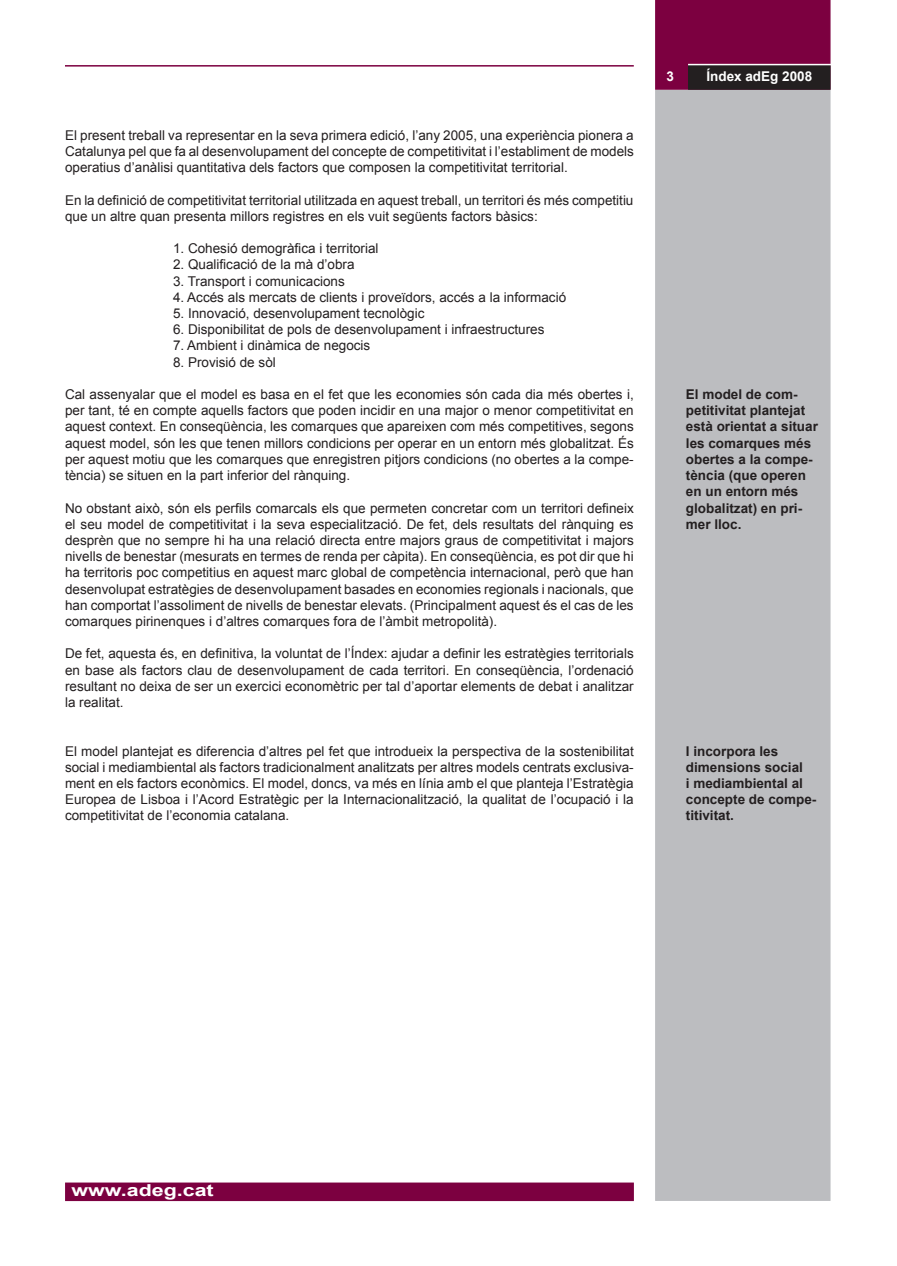
<style>
.page{position:relative;width:897px;height:1266px;background:#fff}
.page>*{position:absolute;margin:0;border:0;box-sizing:border-box;transform-origin:0 0}
.t1{font:700 16.5px "Arial";color:#fff;scale:1.3 1}
.t2{font:13.5px/16.2px "Arial";color:#231f20;text-align:justify}
.t3{font:700 13.5px/16.2px "Arial";color:#231f20}
.t4{font:700 13.5px "Arial";color:#fff}
</style>
<div class="page">
<div style="left:655px;top:90px;width:176px;height:1110px;background:#bcbdc0;border:2px solid #bcbdc0"></div>
<div style="left:655px;top:0;width:176px;height:90px;background:#7c0040"></div>
<div style="left:689px;top:66px;width:141px;height:23px;background:#231f20"></div>
<div style="left:688px;top:65px;width:143px;height:25px;border:2px solid #231f20"></div>
<hr style="left:688px;top:64px;width:143px;height:1px;background:#fff">
<div style="left:65px;top:1182px;width:569px;height:19px;background:#7c0040;border:2px solid #7c0040"></div>
<hr style="left:65px;top:65px;width:569px;height:2px;background:#7c0040">
<p class="t2" style="left:65px;top:127px;width:570px">El present treball va representar en la seva primera edició, l’any 2005, una experiència pionera a Catalunya pel que fa al desenvolupament del concepte de competitivitat i l’establiment de models operatius d’anàlisi quantitativa dels factors que composen la competitivitat territorial.</p>
<p class="t2" style="left:65px;top:192px;width:570px">En la definició de competitivitat territorial utilitzada en aquest treball, un territori és més competitiu que un altre quan presenta millors registres en els vuit següents factors bàsics:</p>
<p class="t2" style="left:173px;top:240px;width:207px">1. Cohesió demogràfica i territorial</p>
<p class="t2" style="left:173px;top:256px;width:183px">2. Qualificació de la mà d’obra</p>
<p class="t2" style="left:173px;top:273px;width:173px">3. Transport i comunicacions</p>
<p class="t2" style="left:173px;top:289px;width:395px">4. Accés als mercats de clients i proveïdors, accés a la informació</p>
<p class="t2" style="left:173px;top:305px;width:253px">5. Innovació, desenvolupament tecnològic</p>
<p class="t2" style="left:173px;top:321px;width:373px">6. Disponibilitat de pols de desenvolupament i infraestructures</p>
<p class="t2" style="left:173px;top:337px;width:199px">7. Ambient i dinàmica de negocis</p>
<p class="t2" style="left:173px;top:354px;width:104px">8. Provisió de sòl</p>
<p class="t2" style="left:65px;top:386px;width:570px">Cal assenyalar que el model es basa en el fet que les economies són cada dia més obertes i, per tant, té en compte aquells factors que poden incidir en una major o menor competitivitat en aquest context. En conseqüència, les comarques que apareixen com més competitives, segons aquest model, són les que tenen millors condicions per operar en un entorn més globalitzat. És per aquest motiu que les comarques que enregistren pitjors condicions (no obertes a la compe&shy;tència) se situen en la part inferior del rànquing.</p>
<p class="t2" style="left:65px;top:499px;width:570px">No obstant això, són els perfils comarcals els que permeten concretar com un territori defineix el seu model de competitivitat i la seva especialització. De fet, dels resultats del rànquing es desprèn que no sempre hi ha una relació directa entre majors graus de competitivitat i majors nivells de benestar (mesurats en termes de renda per càpita). En conseqüència, es pot dir que hi ha territoris poc competitius en aquest marc global de competència internacional, però que han desenvolupat estratègies de desenvolupament basades en economies regionals i nacionals, que han comportat l’assoliment de nivells de benestar elevats. (Principalment aquest és el cas de les comarques pirinenques i d’altres comarques fora de l’àmbit metropolità).</p>
<p class="t2" style="left:65px;top:645px;width:570px">De fet, aquesta és, en definitiva, la voluntat de l’Índex: ajudar a definir les estratègies territorials en base als factors clau de desenvolupament de cada territori. En conseqüència, l’ordenació resultant no deixa de ser un exercici economètric per tal d’aportar elements de debat i analitzar la realitat.</p>
<p class="t2" style="left:65px;top:742px;width:570px">El model plantejat es diferencia d’altres pel fet que introdueix la perspectiva de la sostenibilitat social i mediambiental als factors tradicionalment analitzats per altres models centrats exclusiva&shy;ment en els factors econòmics. El model, doncs, va més en línia amb el que planteja l’Estratègia Europea de Lisboa i l’Acord Estratègic per la Internacionalització, la qualitat de l’ocupació i la competitivitat de l’economia catalana.</p>
<p class="t4" style="left:666px;top:69px;width:9px">3</p>
<p class="t4" style="left:706px;top:69px;width:107px">Índex adEg 2008</p>
<p class="t3" style="left:686px;top:386px;width:134px">El model de com&shy;petitivitat plantejat està orientat a situar les comarques més obertes a la compe&shy;tència (que operen en un entorn més globalitzat) en pri&shy;mer lloc.</p>
<p class="t3" style="left:686px;top:742px;width:132px">I incorpora les dimensions social<br>i mediambiental al concepte de compe&shy;titivitat.</p>
<p class="t1" style="left:72px;top:1181px;width:111px">www.adeg.cat</p>
</div>
